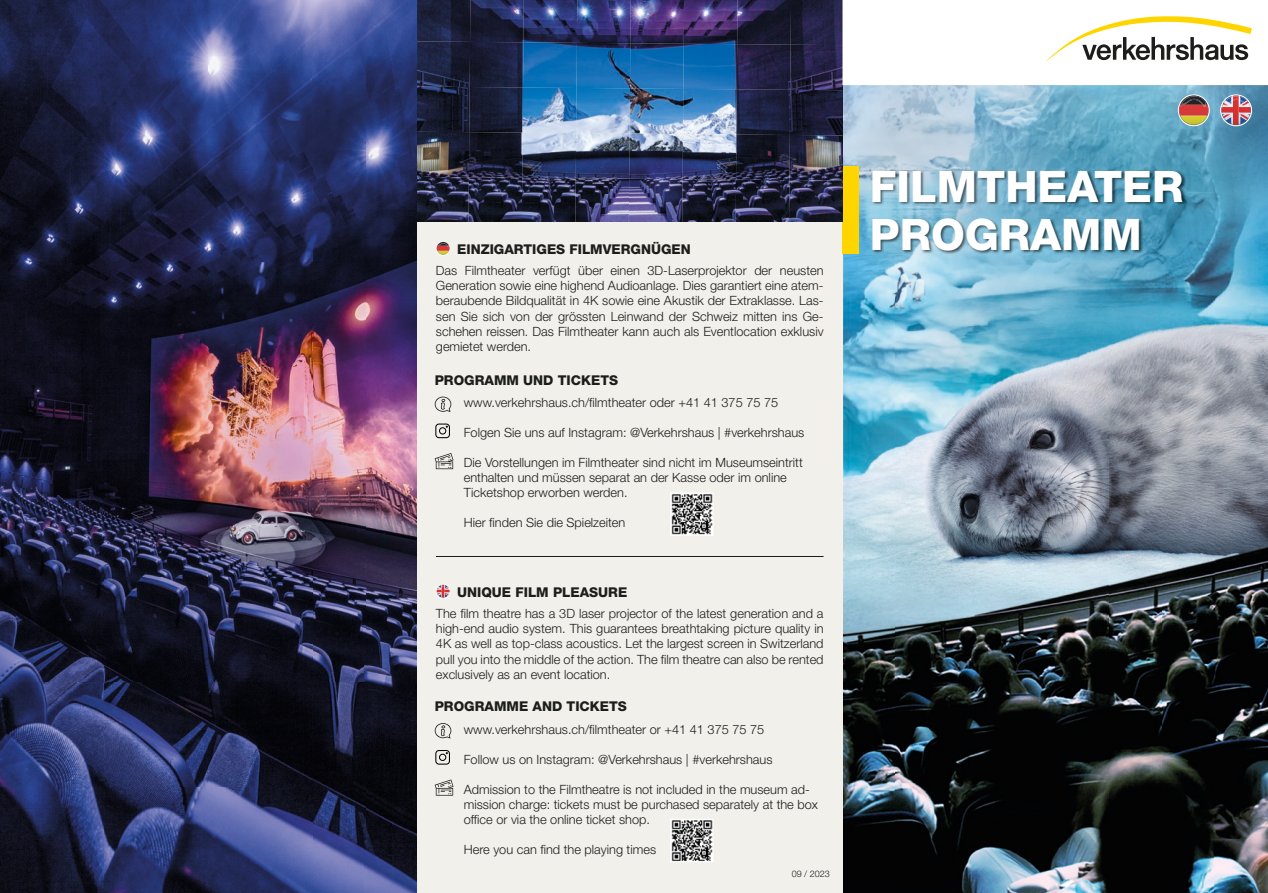
<style>
.page{position:relative;width:1268px;height:893px;background:#fff}
.page>*{position:absolute;margin:0;border:0;box-sizing:border-box;transform-origin:0 0}
.t1{font:800 43.5px/48px "Helvetica Neue LT Std";color:#fff}
.t2{font:800 13.5px "Helvetica Neue LT Std";color:#1d1d1b}
.t3{font:300 12.75px/15.3px "Helvetica Neue LT Std";color:#1d1d1b;text-align:justify}
.t4{font:300 9px "Helvetica Neue LT Std";color:#1d1d1b}
</style>
<div class="page">
<img style="left:843px;top:85px;width:371px;height:107px">
<img style="left:1214px;top:85px;width:53px;height:808px">
<img style="left:842px;top:192px;width:53px;height:701px">
<img style="left:1161px;top:192px;width:53px;height:701px">
<img style="left:895px;top:255px;width:266px;height:638px">
<svg style="left:1046px;top:16px;width:205px;height:45px"></svg>
<div style="left:0;top:0;width:842px;height:893px;background:#f1f0eb"></div>
<div style="left:842px;top:166px;width:16px;height:88px;background:#ffd500"></div>
<img style="left:871px;top:170px;width:315px;height:85px">
<svg style="left:1220px;top:95px;width:32px;height:32px"></svg>
<div style="left:1219px;top:95px;width:32px;height:31px;border:1px solid #fff;border-radius:50%"></div>
<svg style="left:1177px;top:95px;width:32px;height:32px"></svg>
<div style="left:1177px;top:95px;width:32px;height:31px;border:1px solid #fff;border-radius:50%"></div>
<hr style="left:436px;top:556px;width:387px;height:1px;background:#1d1d1b">
<svg style="left:438px;top:243px;width:12px;height:11px"></svg>
<div style="left:436px;top:241px;width:14px;height:15px;border:1px solid #fff;border-radius:50%"></div>
<svg style="left:437px;top:585px;width:13px;height:13px"></svg>
<div style="left:436px;top:584px;width:14px;height:14px;border:1px solid #fff;border-radius:50%"></div>
<img style="left:842px;top:85px;width:1px;height:137px">
<img style="left:417px;top:0;width:425px;height:45px">
<img style="left:417px;top:41px;width:160px;height:46px">
<img style="left:576px;top:43px;width:214px;height:46px">
<img style="left:790px;top:45px;width:52px;height:44px">
<img style="left:417px;top:87px;width:266px;height:47px">
<img style="left:682px;top:89px;width:160px;height:45px">
<img style="left:417px;top:132px;width:212px;height:45px">
<img style="left:629px;top:134px;width:213px;height:45px">
<img style="left:417px;top:177px;width:212px;height:45px">
<img style="left:628px;top:179px;width:214px;height:43px">
<svg style="left:434px;top:453px;width:19px;height:16px"></svg>
<svg style="left:435px;top:424px;width:15px;height:14px"></svg>
<svg style="left:434px;top:397px;width:17px;height:15px"></svg>
<svg style="left:670px;top:492px;width:43px;height:44px"></svg>
<svg style="left:434px;top:779px;width:19px;height:17px"></svg>
<svg style="left:435px;top:750px;width:15px;height:15px"></svg>
<svg style="left:434px;top:723px;width:17px;height:15px"></svg>
<svg style="left:670px;top:819px;width:43px;height:43px"></svg>
<img style="left:0;top:0;width:417px;height:893px">
<p class="t2" style="left:457px;top:241px;width:235px">EINZIGARTIGES FILMVERGNÜGEN</p>
<p class="t3" style="left:436px;top:262px;width:389px">Das Filmtheater verfügt über einen 3D-Laserprojektor der neusten Generation sowie eine highend Audioanlage. Dies garantiert eine atem&shy;beraubende Bildqualität in 4K sowie eine Akustik der Extraklasse. Las&shy;sen Sie sich von der grössten Leinwand der Schweiz mitten ins Ge&shy;schehen reissen. Das Filmtheater kann auch als Eventlocation exklusiv gemietet werden.</p>
<p class="t2" style="left:434px;top:372px;width:185px">PROGRAMM UND TICKETS</p>
<p class="t3" style="left:463px;top:395px;width:316px">www.verkehrshaus.ch/filmtheater oder +41 41 375 75 75</p>
<p class="t3" style="left:463px;top:425px;width:342px">Folgen Sie uns auf Instagram: @Verkehrshaus | #verkehrshaus</p>
<p class="t3" style="left:463px;top:455px;width:340px;text-align:left">Die Vorstellungen im Filmtheater sind nicht im Museumseintritt enthalten und müssen separat an der Kasse oder im online<br>Ticketshop erworben werden.</p>
<p class="t3" style="left:463px;top:515px;width:163px">Hier finden Sie die Spielzeiten</p>
<p class="t2" style="left:457px;top:584px;width:172px">UNIQUE FILM PLEASURE</p>
<p class="t3" style="left:436px;top:605px;width:389px">The film theatre has a 3D laser projector of the latest generation and a high-end audio system. This guarantees breathtaking picture quality in 4K as well as top-class acoustics. Let the largest screen in Switzerland pull you into the middle of the action. The film theatre can also be rented exclusively as an event location.</p>
<p class="t2" style="left:434px;top:698px;width:194px">PROGRAMME AND TICKETS</p>
<p class="t3" style="left:463px;top:721px;width:302px">www.verkehrshaus.ch/filmtheater or +41 41 375 75 75</p>
<p class="t3" style="left:463px;top:751px;width:310px">Follow us on Instagram: @Verkehrshaus | #verkehrshaus</p>
<p class="t3" style="left:463px;top:781px;width:355px;text-align:left">Admission to the Filmtheatre is not included in the museum ad&shy;mission charge: tickets must be purchased separately at the box office or via the online ticket shop.</p>
<p class="t3" style="left:463px;top:841px;width:194px">Here you can find the playing times</p>
<p class="t4" style="left:791px;top:868px;width:40px">09 / 2023</p>
<h1 class="t1" style="left:869px;top:162px;width:315px">FILMTHEATER<br>PROGRAMM</h1>
</div>
